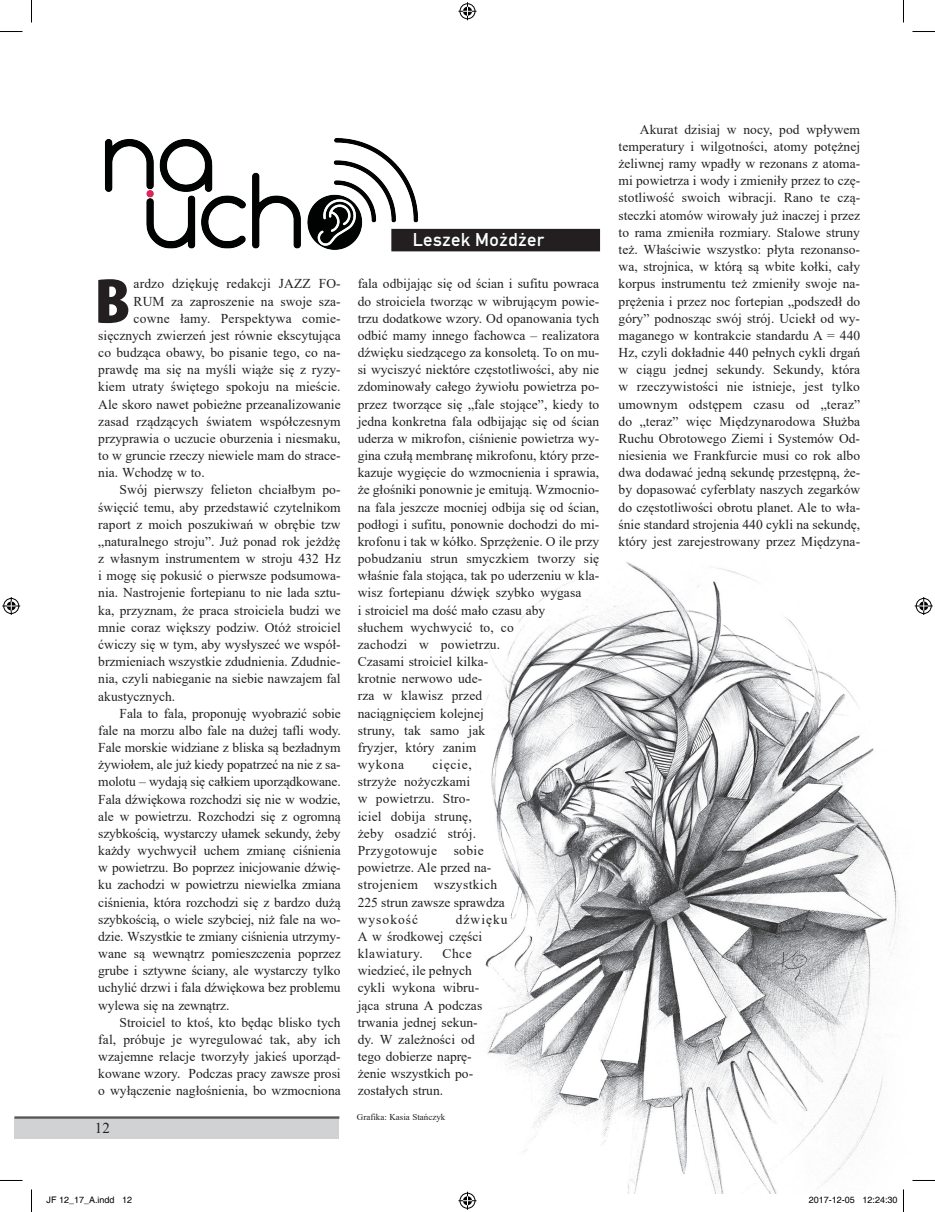
<style>
.page{position:relative;width:935px;height:1212px;background:#fff}
.page>*{position:absolute;margin:0;border:0;box-sizing:border-box;transform-origin:0 0}
.t1{font:900 condensed 64.2px "Myriad Pro";color:#231f20;scale:1.11 1}
.t2{font:19.5px "Mittelschrift Din DCE";color:#fff}
.t3{font:15px "Times New Roman";color:#231f20}
.t4{font:13.5px/17.1px "Times New Roman";color:#231f20}
.t5{font:13.5px/17.1px "Times New Roman";letter-spacing:.035em;color:#231f20}
.t6{font:9px "Helvetica";color:#000}
.t7{font:9px "Times New Roman";color:#231f20}
</style>
<div class="page">
<img style="left:476px;top:562px;width:444px;height:630px">
<div style="left:14px;top:1116px;width:325px;height:22px;background:#d1d2d4"></div>
<hr style="left:14px;top:1116px;width:325px;height:1px;background:#231f20">
<hr style="left:14px;top:1117px;width:325px;height:1px;background:#231f20">
<img style="left:105px;top:138px;width:318px;height:114px">
<div style="left:391px;top:229px;width:209px;height:22px;background:#231f20"></div>
<svg style="left:0;top:31px;width:22px;height:1px"></svg>
<svg style="left:912px;top:31px;width:23px;height:1px"></svg>
<svg style="left:31px;top:0;width:1px;height:22px"></svg>
<svg style="left:31px;top:1189px;width:1px;height:22px"></svg>
<svg style="left:903px;top:0;width:1px;height:22px"></svg>
<svg style="left:458px;top:2px;width:18px;height:18px"></svg>
<svg style="left:458px;top:1191px;width:18px;height:18px"></svg>
<svg style="left:2px;top:597px;width:18px;height:18px"></svg>
<svg style="left:914px;top:597px;width:18px;height:18px"></svg>
<svg style="left:863px;top:1189px;width:41px;height:22px"></svg>
<h1 class="t1" style="left:94px;top:260px;width:34px">B</h1>
<p class="t4" style="left:134px;top:275px;width:208px">ardzo dziękuję redakcji JAZZ FO-</p>
<p class="t4" style="left:134px;top:292px;width:209px">RUM za zaproszenie na swoje sza-</p>
<p class="t4" style="left:134px;top:309px;width:209px">cowne łamy. Perspektywa comie-</p>
<p class="t4" style="left:98px;top:326px;width:244px">sięcznych zwierzeń jest równie ekscytująca</p>
<p class="t4" style="left:98px;top:343px;width:244px">co budząca obawy, bo pisanie tego, co na-</p>
<p class="t4" style="left:98px;top:360px;width:244px">prawdę ma się na myśli wiąże się z ryzy-</p>
<p class="t4" style="left:98px;top:378px;width:244px">kiem utraty świętego spokoju na mieście.</p>
<p class="t4" style="left:98px;top:395px;width:244px">Ale skoro nawet pobieżne przeanalizowanie</p>
<p class="t4" style="left:98px;top:412px;width:244px">zasad rządzących światem współczesnym</p>
<p class="t4" style="left:98px;top:429px;width:244px">przyprawia o uczucie oburzenia i niesmaku,</p>
<p class="t4" style="left:98px;top:446px;width:244px">to w gruncie rzeczy niewiele mam do strace-</p>
<p class="t4" style="left:98px;top:463px;width:108px">nia. Wchodzę w to.</p>
<p class="t4" style="left:120px;top:481px;width:222px">Swój pierwszy felieton chciałbym po-</p>
<p class="t4" style="left:98px;top:498px;width:244px">święcić temu, aby przedstawić czytelnikom</p>
<p class="t4" style="left:98px;top:515px;width:244px">raport z moich poszukiwań w obrębie tzw</p>
<p class="t4" style="left:98px;top:532px;width:244px">„naturalnego stroju”. Już ponad rok jeżdżę</p>
<p class="t4" style="left:98px;top:549px;width:244px">z własnym instrumentem w stroju 432 Hz</p>
<p class="t4" style="left:98px;top:566px;width:244px">i mogę się pokusić o pierwsze podsumowa-</p>
<p class="t4" style="left:98px;top:583px;width:244px">nia. Nastrojenie fortepianu to nie lada sztu-</p>
<p class="t4" style="left:98px;top:601px;width:244px">ka, przyznam, że praca stroiciela budzi we</p>
<p class="t4" style="left:98px;top:618px;width:244px">mnie coraz większy podziw. Otóż stroiciel</p>
<p class="t4" style="left:98px;top:635px;width:244px">ćwiczy się w tym, aby wysłyszeć we współ-</p>
<p class="t4" style="left:98px;top:652px;width:244px">brzmieniach wszystkie zdudnienia. Zdudnie-</p>
<p class="t4" style="left:98px;top:669px;width:244px">nia, czyli nabieganie na siebie nawzajem fal</p>
<p class="t4" style="left:98px;top:686px;width:78px">akustycznych.</p>
<p class="t4" style="left:120px;top:704px;width:223px">Fala to fala, proponuję wyobrazić sobie</p>
<p class="t4" style="left:98px;top:721px;width:244px">fale na morzu albo fale na dużej tafli wody.</p>
<p class="t4" style="left:98px;top:738px;width:244px">Fale morskie widziane z bliska są bezładnym</p>
<p class="t4" style="left:98px;top:755px;width:244px">żywiołem, ale już kiedy popatrzeć na nie z sa-</p>
<p class="t4" style="left:98px;top:772px;width:244px">molotu – wydają się całkiem uporządkowane.</p>
<p class="t4" style="left:98px;top:789px;width:244px">Fala dźwiękowa rozchodzi się nie w wodzie,</p>
<p class="t4" style="left:98px;top:807px;width:244px">ale w powietrzu. Rozchodzi się z ogromną</p>
<p class="t4" style="left:98px;top:824px;width:244px">szybkością, wystarczy ułamek sekundy, żeby</p>
<p class="t4" style="left:98px;top:841px;width:244px">każdy wychwycił uchem zmianę ciśnienia</p>
<p class="t4" style="left:98px;top:858px;width:244px">w powietrzu. Bo poprzez inicjowanie dźwię-</p>
<p class="t4" style="left:98px;top:875px;width:244px">ku zachodzi w powietrzu niewielka zmiana</p>
<p class="t4" style="left:98px;top:892px;width:244px">ciśnienia, która rozchodzi się z bardzo dużą</p>
<p class="t4" style="left:98px;top:910px;width:244px">szybkością, o wiele szybciej, niż fale na wo-</p>
<p class="t4" style="left:98px;top:927px;width:244px">dzie. Wszystkie te zmiany ciśnienia utrzymy-</p>
<p class="t4" style="left:98px;top:944px;width:244px">wane są wewnątrz pomieszczenia poprzez</p>
<p class="t4" style="left:98px;top:961px;width:244px">grube i sztywne ściany, ale wystarczy tylko</p>
<p class="t4" style="left:98px;top:978px;width:244px">uchylić drzwi i fala dźwiękowa bez problemu</p>
<p class="t4" style="left:98px;top:995px;width:133px">wylewa się na zewnątrz.</p>
<p class="t4" style="left:120px;top:1012px;width:222px">Stroiciel to ktoś, kto będąc blisko tych</p>
<p class="t4" style="left:98px;top:1030px;width:244px">fal, próbuje je wyregulować tak, aby ich</p>
<p class="t4" style="left:98px;top:1047px;width:244px">wzajemne relacje tworzyły jakieś uporząd-</p>
<p class="t4" style="left:98px;top:1064px;width:244px">kowane wzory. Podczas pracy zawsze prosi</p>
<p class="t4" style="left:98px;top:1081px;width:244px">o wyłączenie nagłośnienia, bo wzmocniona</p>
<p class="t3" style="left:95px;top:1116px;width:17px">12</p>
<h2 class="t2" style="left:412px;top:229px;width:133px">Leszek Możdżer</h2>
<p class="t4" style="left:358px;top:275px;width:243px">fala odbijając się od ścian i sufitu powraca do stroiciela tworząc w wibrującym powie&shy;trzu dodatkowe wzory. Od opanowania tych odbić mamy innego fachowca – realizatora dźwięku siedzącego za konsoletą. To on mu&shy;si wyciszyć niektóre częstotliwości, aby nie zdominowały całego żywiołu powietrza po&shy;przez tworzące się „fale stojące”, kiedy to jedna konkretna fala odbijając się od ścian uderza w mikrofon, ciśnienie powietrza wy&shy;gina czułą membranę mikrofonu, który prze&shy;kazuje wygięcie do wzmocnienia i sprawia, że głośniki ponownie je emitują. Wzmocnio&shy;na fala jeszcze mocniej odbija się od ścian, podłogi i sufitu, ponownie dochodzi do mi&shy;krofonu i tak w kółko. Sprzężenie. O ile przy pobudzaniu strun smyczkiem tworzy się właśnie fala stojąca, tak po uderzeniu w kla&shy;wisz fortepianu dźwięk szybko wygasa<br>i stroiciel ma dość mało czasu aby<br>słuchem wychwycić to, co<br>zachodzi w powietrzu.<br>Czasami stroiciel kilka-<br>krotnie nerwowo ude-<br>rza w klawisz przed<br>naciągnięciem kolejnej<br>struny, tak samo jak<br>fryzjer, który zanim<br>wykona</p>
<p class="t4" style="left:358px;top:755px;width:149px;text-indent:75px">cięcie, strzyże nożyczkami<br>w powietrzu. Stro-<br>iciel dobija strunę,<br>żeby osadzić strój.<br>Przygotowuje sobie powietrze. Ale przed na&shy;strojeniem wszystkich<br>225 strun zawsze sprawdza wysokość</p>
<p class="t5" style="left:358px;top:909px;width:151px;text-indent:98px">dźwięku<br>A w środkowej części klawiatury.</p>
<p class="t4" style="left:358px;top:944px;width:126px;text-indent:85px">Chce wiedzieć, ile pełnych cykli wykona wibru&shy;jąca struna A podczas trwania jednej sekun&shy;dy. W zależności od tego dobierze naprę&shy;żenie wszystkich po&shy;zostałych strun.</p>
<p class="t7" style="left:357px;top:1110px;width:90px">Grafika: Kasia Stańczyk</p>
<p class="t4" style="left:618px;top:120px;width:243px;text-align:justify;text-indent:21px">Akurat dzisiaj w nocy, pod wpływem temperatury i wilgotności, atomy potężnej żeliwnej ramy wpadły w rezonans z atoma&shy;mi powietrza i wody i zmieniły przez to czę&shy;stotliwość swoich wibracji. Rano te czą&shy;steczki atomów wirowały już inaczej i przez to rama zmieniła rozmiary. Stalowe struny też. Właściwie wszystko: płyta rezonanso&shy;wa, strojnica, w którą są wbite kołki, cały korpus instrumentu też zmieniły swoje na&shy;prężenia i przez noc fortepian „podszedł do góry” podnosząc swój strój. Uciekł od wy&shy;maganego w kontrakcie standardu A = 440<br>Hz, czyli dokładnie 440 pełnych cykli drgań w ciągu jednej sekundy. Sekundy, która w rzeczywistości nie istnieje, jest tylko umownym odstępem czasu od „teraz” do „teraz” więc Międzynarodowa Służba Ruchu Obrotowego Ziemi i Systemów Od&shy;niesienia we Frankfurcie musi co rok albo dwa dodawać jedną sekundę przestępną, że&shy;by dopasować cyferblaty naszych zegarków do częstotliwości obrotu planet. Ale to wła&shy;śnie standard strojenia 440 cykli na sekundę, który jest zarejestrowany przez Międzyna-</p>
<p class="t6" style="left:46px;top:1194px;width:87px">JF 12_17_A.indd 12</p>
<p class="t6" style="left:809px;top:1194px;width:90px">2017-12-05 12:24:30</p>
</div>
